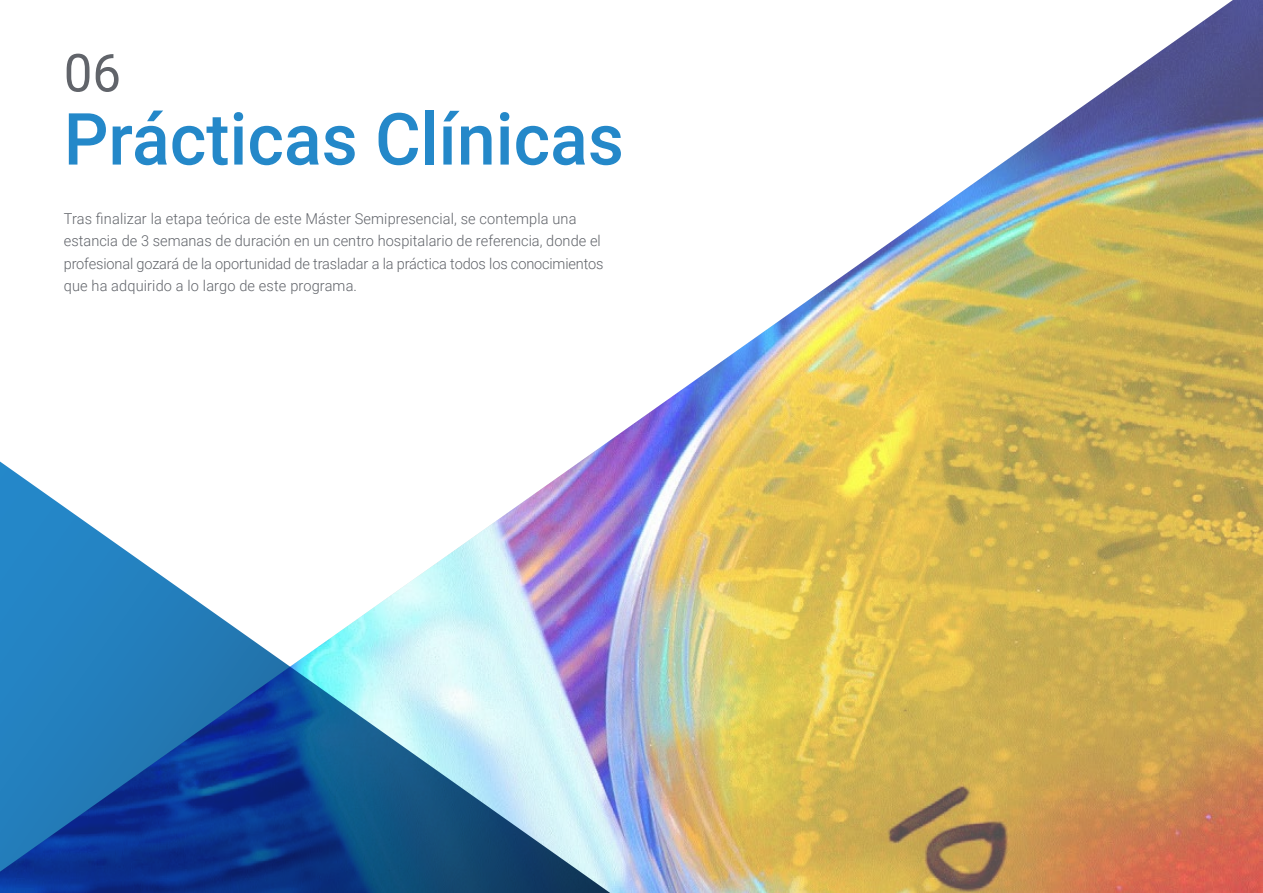
<style>
.page{position:relative;width:1263px;height:893px;background:#fff}
.page>*{position:absolute;margin:0;border:0;box-sizing:border-box;transform-origin:0 0}
.t1{font:500 72px "Roboto";color:#2488c9}
.t2{font:52.5px "Roboto";color:#61646a}
.t3{font:300 15px/22.5px "Roboto";letter-spacing:.005em;color:#61646a}
</style>
<div class="page">
<img style="left:602px;top:0;width:661px;height:893px">
<svg style="left:0;top:446px;width:640px;height:447px"></svg>
<h2 class="t2" style="left:64px;top:36px;width:59px">06</h2>
<h1 class="t1" style="left:64px;top:89px;width:562px">Prácticas Clínicas</h1>
<p class="t3" style="left:64px;top:207px;width:541px">Tras finalizar la etapa teórica de este Máster Semipresencial, se contempla una estancia de 3 semanas de duración en un centro hospitalario de referencia, donde el profesional gozará de la oportunidad de trasladar a la práctica todos los conocimientos que ha adquirido a lo largo de este programa.</p>
</div>
